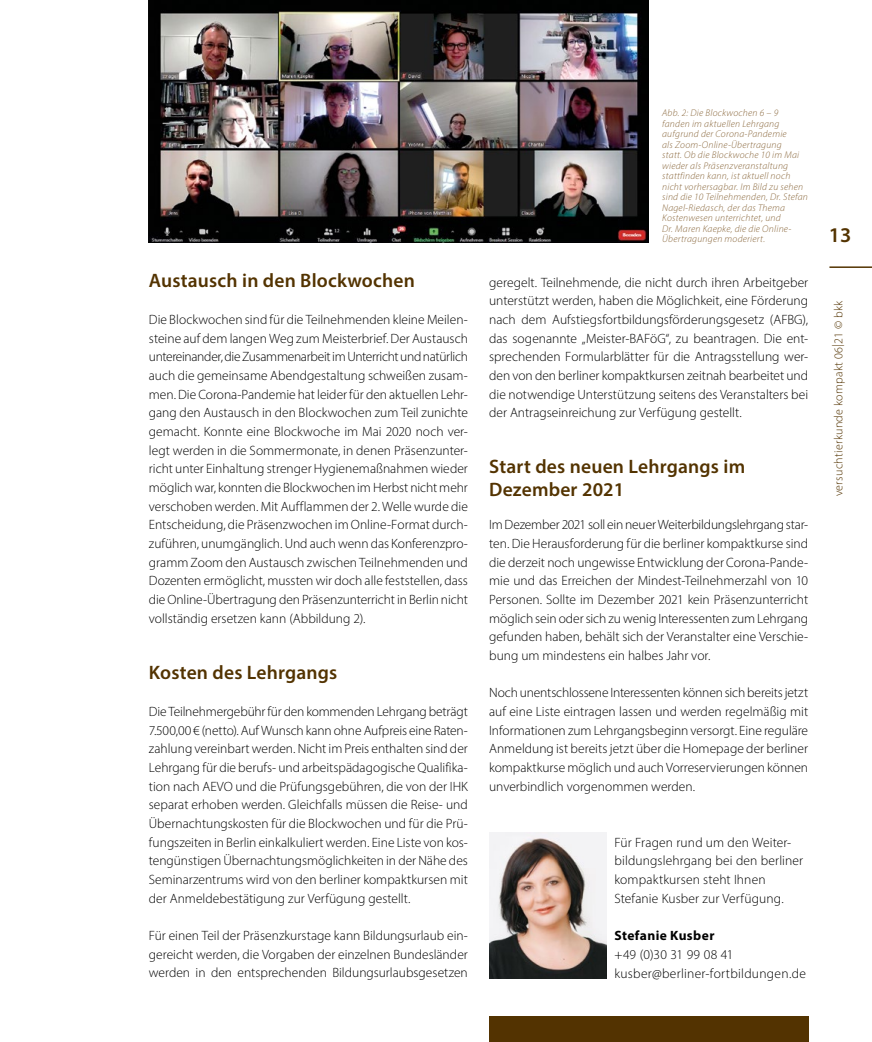
<style>
.page{position:relative;width:872px;height:1042px;background:#fff}
.page>*{position:absolute;margin:0;border:0;box-sizing:border-box;transform-origin:0 0}
.t1{font:600 21px "Myriad Pro";color:#533301}
.t2{font:600 19.5px/22.5px "Myriad Pro";letter-spacing:.01em;color:#533301}
.t3{font:300 13.5px/18.6px "Myriad Pro";letter-spacing:.005em;color:#000;text-align:justify}
.t4{font:700 13.5px "Myriad Pro";letter-spacing:.03em;color:#000}
.t5{font:300 12px "Myriad Pro";letter-spacing:.02em;color:#533301}
.t6{font:italic 300 9.75px/10.5px "Myriad Pro";letter-spacing:.025em;color:#8a683d}
</style>
<div class="page">
<img style="left:149px;top:0;width:499px;height:242px">
<img style="left:489px;top:832px;width:117px;height:146px">
<div style="left:489px;top:1016px;width:319px;height:26px;background:#533301"></div>
<hr style="left:829px;top:266px;width:43px;height:2px;background:#533301">
<h2 class="t2" style="left:149px;top:268px;width:267px">Austausch in den Blockwochen</h2>
<p class="t3" style="left:149px;top:310px;width:320px">Die Blockwochen sind für die Teilnehmenden kleine Meilen&shy;steine auf dem langen Weg zum Meisterbrief. Der Austausch untereinander, die Zusammenarbeit im Unterricht und natürlich auch die gemeinsame Abendgestaltung schweißen zusam&shy;men. Die Corona-Pandemie hat leider für den aktuellen Lehr&shy;gang den Austausch in den Blockwochen zum Teil zunichte gemacht. Konnte eine Blockwoche im Mai 2020 noch ver&shy;legt werden in die Sommermonate, in denen Präsenzunter&shy;richt unter Einhaltung strenger Hygienemaßnahmen wieder möglich war, konnten die Blockwochen im Herbst nicht mehr verschoben werden. Mit Aufflammen der 2. Welle wurde die Entscheidung, die Präsenzwochen im Online-Format durch&shy;zuführen, unumgänglich. Und auch wenn das Konferenzpro&shy;gramm Zoom den Austausch zwischen Teilnehmenden und Dozenten ermöglicht, mussten wir doch alle feststellen, dass die Online-Übertragung den Präsenzunterricht in Berlin nicht vollständig ersetzen kann (Abbildung 2).</p>
<h2 class="t2" style="left:149px;top:660px;width:190px">Kosten des Lehrgangs</h2>
<p class="t3" style="left:149px;top:702px;width:320px">Die Teilnehmergebühr für den kommenden Lehrgang beträgt 7.500,00 € (netto). Auf Wunsch kann ohne Aufpreis eine Raten&shy;zahlung vereinbart werden. Nicht im Preis enthalten sind der Lehrgang für die berufs- und arbeitspädagogische Qualifika&shy;tion nach AEVO und die Prüfungsgebühren, die von der IHK separat erhoben werden. Gleichfalls müssen die Reise- und Übernachtungskosten für die Blockwochen und für die Prü&shy;fungszeiten in Berlin einkalkuliert werden. Eine Liste von kos&shy;tengünstigen Übernachtungsmöglichkeiten in der Nähe des Seminarzentrums wird von den berliner kompaktkursen mit der Anmeldebestätigung zur Verfügung gestellt.</p>
<p class="t3" style="left:149px;top:926px;width:320px">Für einen Teil der Präsenzkurstage kann Bildungsurlaub ein&shy;gereicht werden, die Vorgaben der einzelnen Bundesländer werden in den entsprechenden Bildungsurlaubsgesetzen</p>
<p class="t6" style="left:662px;top:108px;width:147px">Abb. 2: Die Blockwochen 6 – 9 fanden im aktuellen Lehrgang aufgrund der Corona-Pandemie<br>als Zoom-Online-Übertragung<br>statt. Ob die Blockwoche 10 im Mai wieder als Präsenzveranstaltung stattfinden kann, ist aktuell noch nicht vorhersagbar. Im Bild zu sehen sind die 10 Teilnehmenden, Dr. Stefan<br>Nagel-Riedasch, der das Thema<br>Kostenwesen unterrichtet, und<br>Dr. Maren Kaepke, die die Online-<br>Übertragungen moderiert.</p>
<p class="t3" style="left:489px;top:273px;width:320px">geregelt. Teilnehmende, die nicht durch ihren Arbeitgeber unterstützt werden, haben die Möglichkeit, eine Förderung nach dem Aufstiegsfortbildungsförderungsgesetz (AFBG), das sogenannte „Meister-BAFöG“, zu beantragen. Die ent&shy;sprechenden Formularblätter für die Antragsstellung wer&shy;den von den berliner kompaktkursen zeitnah bearbeitet und die notwendige Unterstützung seitens des Veranstalters bei der Antragseinreichung zur Verfügung gestellt.</p>
<h2 class="t2" style="left:489px;top:455px;width:257px">Start des neuen Lehrgangs im<br>Dezember 2021</h2>
<p class="t3" style="left:489px;top:515px;width:320px">Im Dezember 2021 soll ein neuer Weiterbildungslehrgang star&shy;ten. Die Herausforderung für die berliner kompaktkurse sind die derzeit noch ungewisse Entwicklung der Corona-Pande&shy;mie und das Erreichen der Mindest-Teilnehmerzahl von 10<br>Personen. Sollte im Dezember 2021 kein Präsenzunterricht möglich sein oder sich zu wenig Interessenten zum Lehrgang gefunden haben, behält sich der Veranstalter eine Verschie&shy;bung um mindestens ein halbes Jahr vor.</p>
<p class="t3" style="left:489px;top:683px;width:320px">Noch unentschlossene Interessenten können sich bereits jetzt auf eine Liste eintragen lassen und werden regelmäßig mit Informationen zum Lehrgangsbeginn versorgt. Eine reguläre Anmeldung ist bereits jetzt über die Homepage der berliner kompaktkurse möglich und auch Vorreservierungen können unverbindlich vorgenommen werden.</p>
<p class="t3" style="left:614px;top:833px;width:190px;text-align:left">Für Fragen rund um den Weiter&shy;bildungslehrgang bei den berliner kompaktkursen steht Ihnen<br>Stefanie Kusber zur Verfügung.</p>
<p class="t4" style="left:614px;top:927px;width:101px">Stefanie Kusber</p>
<p class="t3" style="left:614px;top:945px;width:193px">+49 (0)30 31 99 08 41 kusber@berliner-fortbildungen.de</p>
<h1 class="t1" style="left:829px;top:222px;width:24px">13</h1>
<p class="t5" style="left:831px;top:496px;width:197px;rotate:-90deg">versuchtierkunde kompakt 06|21 © bkk</p>
</div>
